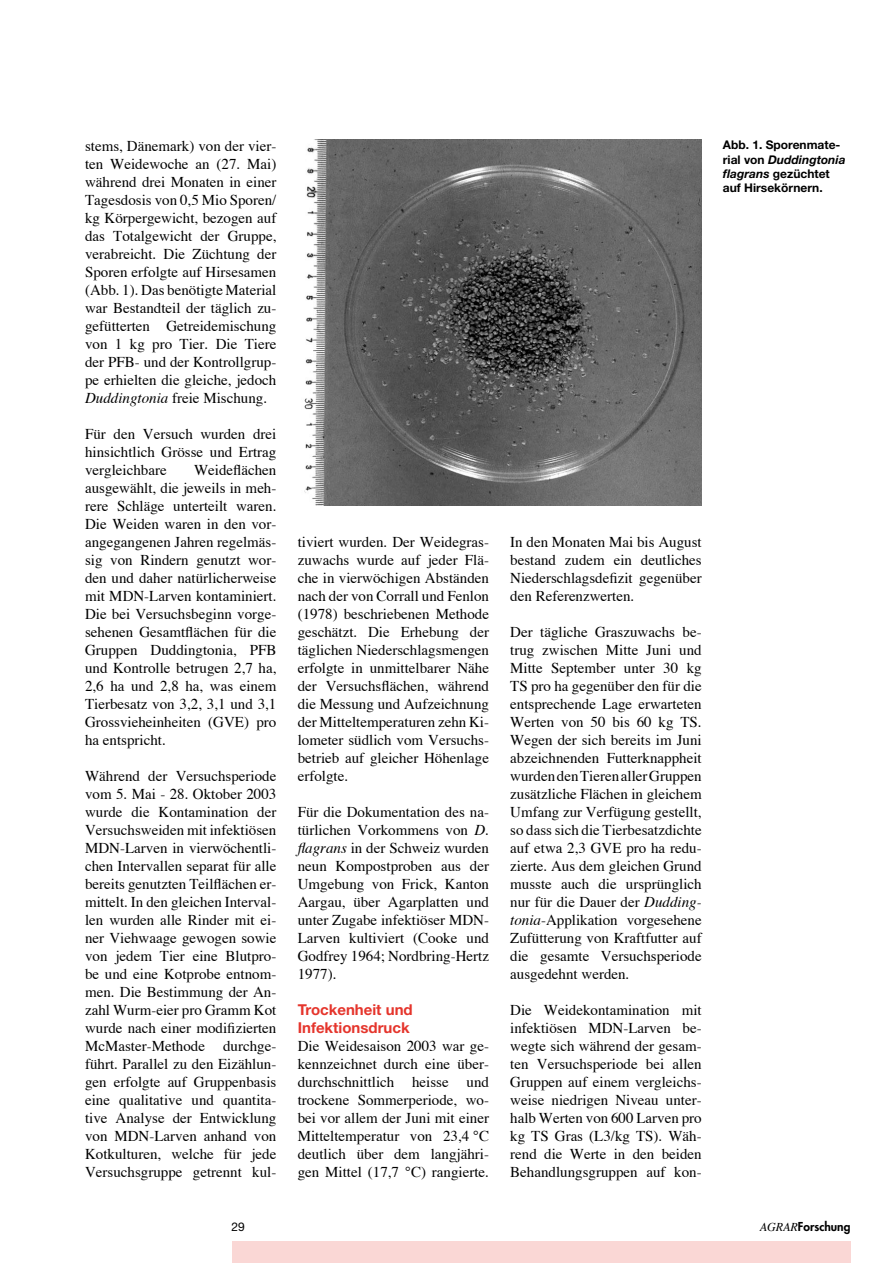
<style>
.page{position:relative;width:893px;height:1263px;background:#fff}
.page>*{position:absolute;margin:0;border:0;box-sizing:border-box;transform-origin:0 0}
.t1{font:15px/18px "Times";color:#000;text-align:justify}
.t2{font:700 15px/18px "Helvetica Neue";color:#e5352c}
.t3{font:700 12px/14.4px "Helvetica Neue";color:#000}
.t4{font:800 12px "Futura";color:#000}
.t5{font:12px "Helvetica Neue";color:#000}
.s1{font-style:italic}
.s2{font-family:"Times";font-weight:400;font-style:italic}
</style>
<div class="page">
<div style="left:232px;top:1242px;width:618px;height:21px;background:#fad7d5"></div>
<img style="left:304px;top:140px;width:398px;height:365px">
<p class="t1" style="left:85px;top:137px;width:193px">stems, Dänemark) von der vier&shy;ten Weidewoche an (27. Mai) während drei Monaten in einer Tagesdosis von 0,5 Mio Sporen/ kg Körpergewicht, bezogen auf das Totalgewicht der Gruppe, verabreicht. Die Züchtung der Sporen erfolgte auf Hirsesamen (Abb. 1). Das benötigte Material war Bestandteil der täglich zu&shy;gefütterten Getreidemischung von 1 kg pro Tier. Die Tiere der PFB- und der Kontrollgrup&shy;pe erhielten die gleiche, jedoch <span class="s1">Duddingtonia</span> freie Mischung.</p>
<p class="t1" style="left:85px;top:425px;width:193px">Für den Versuch wurden drei hinsichtlich Grösse und Ertrag vergleichbare</p>
<p class="t1" style="left:85px;top:461px;width:193px;text-indent:109px">Weideflächen ausgewählt, die jeweils in meh&shy;rere Schläge unterteilt waren.<br>Die Weiden waren in den vor&shy;angegangenen Jahren regelmäs&shy;sig von Rindern genutzt wor&shy;den und daher natürlicherweise mit MDN-Larven kontaminiert.<br>Die bei Versuchsbeginn vorge&shy;sehenen Gesamtflächen für die Gruppen Duddingtonia, PFB und Kontrolle betrugen 2,7 ha, 2,6 ha und 2,8 ha, was einem Tierbesatz von 3,2, 3,1 und 3,1<br>Grossvieheinheiten (GVE) pro ha entspricht.</p>
<p class="t1" style="left:85px;top:767px;width:193px">Während der Versuchsperiode vom 5. Mai - 28. Oktober 2003 wurde die Kon-ta--mination der Versuchsweiden mit infektiösen MDN-Larven in vierwöchentli&shy;chen Intervallen separat für alle bereits genutzten Teilflächen er&shy;mittelt. In den gleichen Interval&shy;len wurden alle Rinder mit ei&shy;ner Viehwaage ge-wogen sowie von jedem Tier eine Blutpro&shy;be und eine Kotprobe entnom&shy;men. Die Bestimmung der An&shy;zahl Wurm-eier pro Gramm Kot wurde nach einer modifizierten McMaster-Methode durchge&shy;führt. Parallel zu den Eizählun&shy;gen erfolgte auf Gruppenbasis eine qualitative und quantita&shy;tive Analyse der Entwicklung von MDN-Larven anhand von Kotkulturen, welche für jede Versuchsgruppe getrennt kul-</p>
<p class="t1" style="left:298px;top:533px;width:193px">tiviert wurden. Der Weidegras&shy;zuwachs wurde auf jeder Flä&shy;che in vierwöchigen Abständen nach der von Corrall und Fenlon (1978) beschriebenen Methode geschätzt. Die Erhebung der täglichen Niederschlagsmengen erfolgte in unmittelbarer Nähe der Ver-suchs- flächen- , während die Messung und Aufzeichnung der Mittel-temperaturen zehn Ki&shy;lometer südlich vom Versuchs&shy;betrieb auf gleicher Höhenlage erfolgte.</p>
<p class="t1" style="left:298px;top:803px;width:193px">Für die Dokumentation des na&shy;türlichen Vorkommens von <span class="s1">D. flagrans</span> in der Schweiz wurden neun Kompostproben aus der Umgebung von Frick, Kanton Aargau, über Agarplatten und unter Zugabe infektiöser MDN-Larven kultiviert (Cooke und Godfrey 1964; Nordbring-Hertz 1977).</p>
<p class="t2" style="left:298px;top:1000px;width:117px">Trockenheit und<br>Infektionsdruck</p>
<p class="t1" style="left:298px;top:1037px;width:193px">Die Weidesaison 2003 war ge&shy;kennzeichnet durch eine über&shy;durchschnittlich heisse und trockene Sommerperiode, wo&shy;bei vor allem der Juni mit einer Mitteltemperatur von 23,4 °C deutlich über dem langjähri&shy;gen Mittel (17,7 °C) rangierte.</p>
<p class="t3" style="left:723px;top:138px;width:124px">Abb. 1. Sporenmate&shy;rial von <span class="s1">Duddingtonia flagrans</span> gezüchtet auf Hirsekörnern.</p>
<p class="t1" style="left:510px;top:533px;width:193px">In den Monaten Mai bis August bestand zudem ein deutliches Niederschlagsdefizit gegenüber den Referenzwerten.</p>
<p class="t1" style="left:510px;top:623px;width:193px">Der tägliche Graszuwachs be&shy;trug zwischen Mitte Juni und Mitte September unter 30 kg TS pro ha gegenüber den für die entsprechende Lage erwarteten Werten von 50 bis 60 kg TS.<br>Wegen der sich bereits im Juni abzeichnenden Futterknappheit wurden den Tieren aller Gruppen zusätzliche Flächen in gleichem Umfang zur Verfügung gestellt, so dass sich die Tierbesatzdichte auf etwa 2,3 GVE pro ha redu&shy;zierte. Aus dem gleichen Grund musste auch die ursprünglich nur für die Dauer der <span class="s1">Dudding&shy;tonia</span>-Applikation vorgesehene Zufütterung von Kraftfutter auf die gesamte Versuchsperiode ausgedehnt werden.</p>
<p class="t1" style="left:510px;top:1001px;width:193px">Die Weidekontamination mit infektiösen MDN-Larven be&shy;wegte sich während der gesam&shy;ten Versuchsperiode bei allen Gruppen auf einem vergleichs&shy;weise niedrigen Niveau unter&shy;halb Werten von 600 Larven pro kg TS Gras (L3/kg TS). Wäh&shy;rend die Werte in den beiden Behandlungsgruppen auf kon-</p>
<p class="t5" style="left:232px;top:1220px;width:15px">29</p>
<p class="t4" style="left:760px;top:1219px;width:92px"><span class="s2">AGRAR</span>Forschung</p>
</div>
